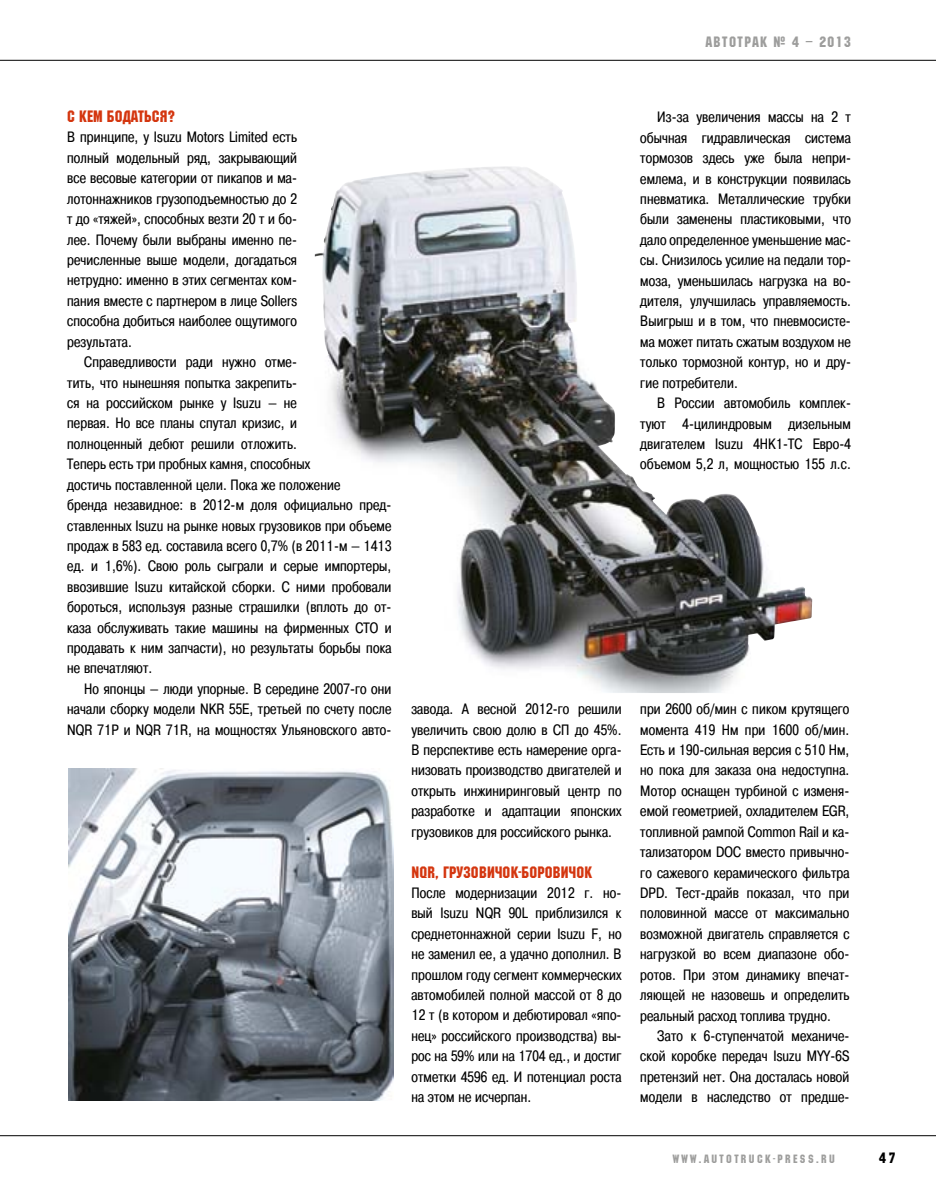
<style>
.page{position:relative;width:936px;height:1191px;background:#fff}
.page>*{position:absolute;margin:0;border:0;box-sizing:border-box;transform-origin:0 0}
.t1{font:16.5px "Machine C";letter-spacing:.01em;color:#d4360f}
.t2{font:15px/20.4px "Pragmatica Cond C";letter-spacing:.01em;color:#000;text-align:justify}
.t3{font:15px "Machine C";letter-spacing:.1em;color:#9d9d9c}
.t4{font:15px "Machine C";color:#000}
.t5{font:12px "Machine C";letter-spacing:.2em;color:#9d9d9c}
</style>
<div class="page">
<img style="left:315px;top:166px;width:497px;height:527px">
<img style="left:68px;top:768px;width:325px;height:332px">
<hr style="left:0;top:1135px;width:935px;height:1px;background:#000">
<hr style="left:0;top:60px;width:935px;height:1px;background:#000">
<p class="t3" style="left:705px;top:33px;width:147px">АВТОТРАК № 4 – 2013</p>
<p class="t1" style="left:67px;top:107px;width:110px">С КЕМ БОДАТЬСЯ?</p>
<p class="t2" style="left:67px;top:127px;width:231px">В принципе, у Isuzu Motors Limited есть полный модельный ряд, закрывающий все весовые категории от пикапов и ма&shy;лотоннажников грузоподъемностью до 2 т до «тяжей», способных везти 20 т и бо&shy;лее. Почему были выбраны именно пе&shy;речисленные выше модели, догадаться нетрудно: именно в этих сегментах ком&shy;пания вместе с партнером в лице Sollers способна добиться наиболее ощутимого результата.</p>
<p class="t2" style="left:67px;top:352px;width:326px;text-align:left;text-indent:17px">Справедливости ради нужно отме-<br>тить, что нынешняя попытка закрепить-<br>ся на российском рынке у Isuzu — не<br>первая. Но все планы спутал кризис, и<br>полноценный дебют решили отложить.<br>Теперь есть три пробных камня, способных<br>достичь поставленной цели. Пока же положение<br>бренда незавидное: в 2012-м доля официально пред&shy;ставленных Isuzu на рынке новых грузовиков при объеме продаж в 583 ед. составила всего 0,7% (в 2011-м — 1413 ед. и 1,6%). Свою роль сыграли и серые импортеры, ввозившие Isuzu китайской сборки. С ними пробовали бороться, используя разные страшилки (вплоть до от&shy;каза обслуживать такие машины на фирменных СТО и продавать к ним запчасти), но результаты борьбы пока не впечатляют.</p>
<p class="t2" style="left:67px;top:678px;width:326px;text-indent:17px">Но японцы — люди упорные. В середине 2007-го они начали сборку модели NKR 55E, третьей по счету после NQR 71P и NQR 71R, на мощностях Ульяновского авто-</p>
<p class="t2" style="left:640px;top:107px;width:212px;text-indent:17px">Из-за увеличения массы на 2 т обычная гидравлическая система тормозов здесь уже была непри&shy;емлема, и в конструкции появилась пневматика. Металлические трубки были заменены пластиковыми, что дало определенное уменьшение мас&shy;сы. Снизилось усилие на педали тор&shy;моза, уменьшилась нагрузка на во&shy;дителя, улучшилась управляемость.<br>Выигрыш и в том, что пневмосисте&shy;ма может питать сжатым воздухом не только тормозной контур, но и дру&shy;гие потребители.</p>
<p class="t2" style="left:640px;top:393px;width:212px;text-indent:17px">В России автомобиль комплек&shy;туют 4-цилиндровым дизельным двигателем Isuzu 4HK1-TC Евро-4 объемом 5,2 л, мощностью 155 л.с.</p>
<p class="t2" style="left:411px;top:699px;width:212px">завода. А весной 2012-го решили увеличить свою долю в СП до 45%.<br>В перспективе есть намерение орга&shy;низовать производство двигателей и открыть инжиниринговый центр по разработке и адаптации японских грузовиков для российского рынка.</p>
<p class="t1" style="left:411px;top:862px;width:182px">NQR, ГРУЗОВИЧОК-БОРОВИЧОК</p>
<p class="t2" style="left:411px;top:882px;width:212px">После модернизации 2012 г. но&shy;вый Isuzu NQR 90L приблизился к среднетоннажной серии Isuzu F, но не заменил ее, а удачно дополнил. В прошлом году сегмент коммерческих автомобилей полной массой от 8 до 12 т (в котором и дебютировал «япо&shy;нец» российского производства) вы&shy;рос на 59% или на 1704 ед., и достиг отметки 4596 ед. И потенциал роста на этом не исчерпан.</p>
<p class="t2" style="left:640px;top:699px;width:210px">при 2600 об/мин с пиком крутящего момента 419 Нм при 1600 об/мин.<br>Есть и 190-сильная версия с 510 Нм, но пока для заказа она недоступна.<br>Мотор оснащен турбиной с изменя&shy;емой геометрией, охладителем EGR, топливной рампой Common Rail и ка&shy;тализатором DOC вместо привычно&shy;го сажевого керамического фильтра DPD. Тест-драйв показал, что при половинной массе от максимально возможной двигатель справляется с нагрузкой во всем диапазоне обо&shy;ротов. При этом динамику впечат&shy;ляющей не назовешь и определить реальный расход топлива трудно.</p>
<p class="t2" style="left:640px;top:1025px;width:210px;text-indent:17px">Зато к 6-ступенчатой механиче&shy;ской коробке передач Isuzu MYY-6S претензий нет. Она досталась новой модели в наследство от предше-</p>
<p class="t5" style="left:672px;top:1152px;width:163px">WWW.AUTOTRUCK-PRESS.RU</p>
<p class="t4" style="left:879px;top:1149px;width:18px">47</p>
</div>
